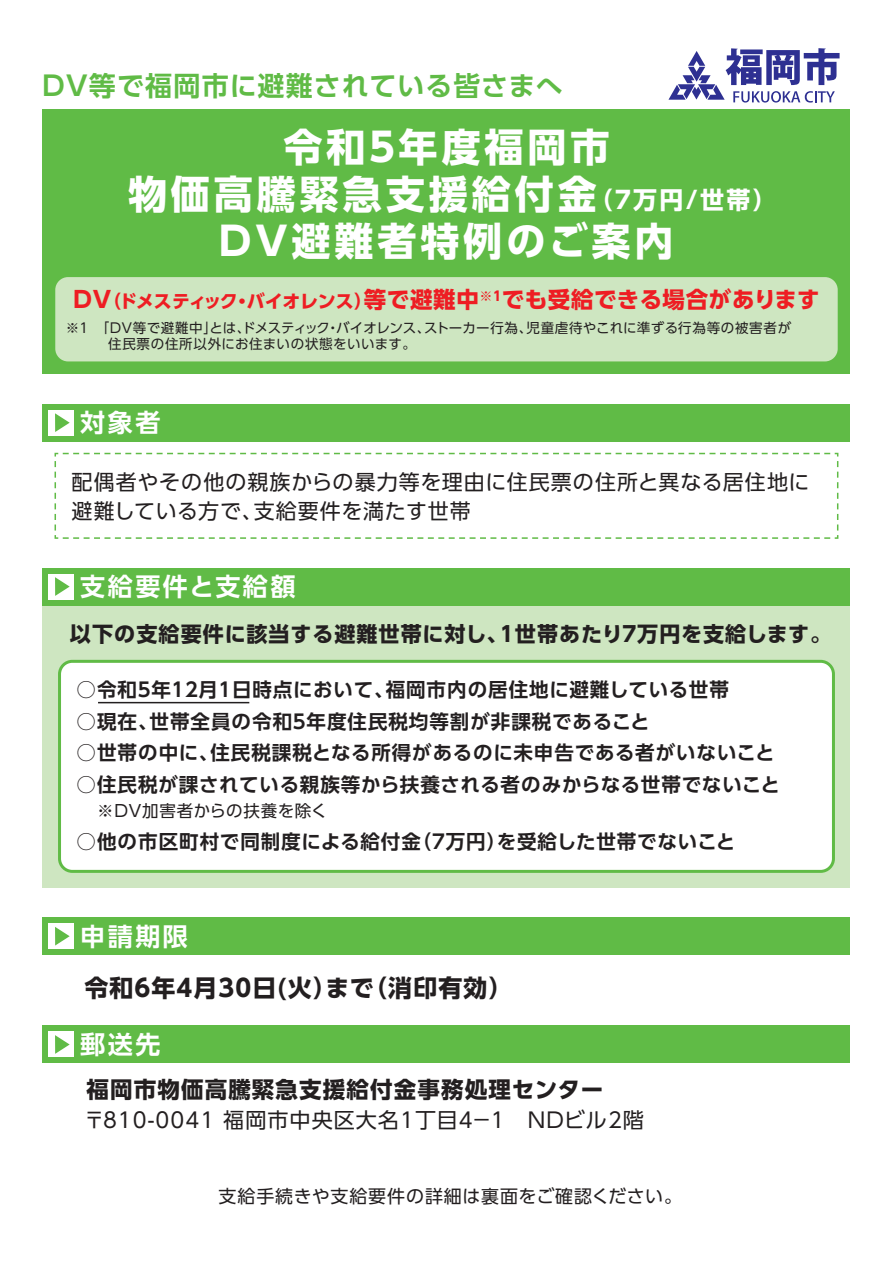
<style>
.page{position:relative;width:893px;height:1263px;background:#fff}
.page>*{position:absolute;margin:0;border:0;box-sizing:border-box;transform-origin:0 0}
.t1{font:700 39px/46.8px "UD Shin Go Pro";letter-spacing:.1em;color:#fff;text-align:center}
.t2{font:700 27px "UD Shin Go Pro De";letter-spacing:.035em;color:#60bb46}
.t3{font:700 25.05px "UD Shin Go Pro De";letter-spacing:.1em;color:#fff}
.t4{font:700 24px "UD Shin Go Pro";letter-spacing:.05em;color:#231f20}
.t5{font:700 22.5px "UD Shin Go Pro";letter-spacing:.025em;color:#ee1d23}
.t6{font:700 22.5px "UD Shin Go Pro";letter-spacing:.05em;color:#231f20}
.t7{font:21px/28.5px "UD Shin Go Pro";letter-spacing:.05em;color:#231f20}
.t8{font:700 21px "UD Shin Go Pro";letter-spacing:.045em;color:#231f20}
.t9{font:700 19.5px "UD Shin Go Pro De";letter-spacing:.045em;color:#231f20}
.t10{font:18px "UD Shin Go Pro";letter-spacing:.05em;color:#231f20}
.t11{font:16.5px "UD Shin Go Pro";letter-spacing:.04em;color:#231f20}
.t12{font:13.5px/16.2px "UD Shin Go Pro";letter-spacing:.025em;color:#231f20}
.s1{font-size:24px}
.s2{font-size:18px}
</style>
<div class="page">
<div style="left:43px;top:605px;width:807px;height:283px;background:#cee6c1"></div>
<div style="left:43px;top:404px;width:807px;height:37px;background:#60bb46"></div>
<div style="left:48px;top:410px;width:26px;height:25px;background:#fff"></div>
<svg style="left:55px;top:413px;width:15px;height:19px"></svg>
<div style="left:43px;top:568px;width:807px;height:37px;background:#60bb46"></div>
<div style="left:48px;top:574px;width:26px;height:25px;background:#fff"></div>
<svg style="left:55px;top:577px;width:15px;height:19px"></svg>
<div style="left:43px;top:917px;width:807px;height:38px;background:#60bb46"></div>
<div style="left:48px;top:923px;width:26px;height:26px;background:#fff"></div>
<svg style="left:55px;top:927px;width:15px;height:18px"></svg>
<div style="left:43px;top:1026px;width:807px;height:37px;background:#60bb46"></div>
<div style="left:48px;top:1032px;width:26px;height:25px;background:#fff"></div>
<svg style="left:55px;top:1035px;width:15px;height:19px"></svg>
<svg style="left:668px;top:48px;width:172px;height:55px"></svg>
<div style="left:43px;top:109px;width:807px;height:265px;background:#60bb46"></div>
<div style="left:55px;top:277px;width:783px;height:84px;background:#cee6c1;border-radius:13px"></div>
<svg style="left:54px;top:452px;width:785px;height:87px"></svg>
<div style="left:60px;top:661px;width:773px;height:210px;background:#fff;border-radius:13px"></div>
<div style="left:58px;top:660px;width:777px;height:213px;border:3px solid #60bb46;border-radius:13px"></div>
<hr style="left:98px;top:702px;width:151px;height:1px;background:#231f20">
<h2 class="t2" style="left:43px;top:64px;width:522px">DV等で福岡市に避難されている皆さまへ</h2>
<h1 class="t1" style="left:128px;top:123px;width:650px">令和５年度福岡市<br>物価高騰緊急支援給付金<span class="s1">（7万円/世帯）<br></span>DV避難者特例のご案内</h1>
<p class="t5" style="left:72px;top:281px;width:749px">ＤＶ<span class="s2">（ドメスティック・バイオレンス）</span>等で避難中<sup>※１</sup>でも受給できる場合があります</p>
<p class="t12" style="left:66px;top:319px;width:727px">※１　「ＤＶ等で避難中」とは、ドメスティック・バイオレンス、ストーカー行為、児童虐待やこれに準ずる行為等の被害者が　　　住民票の住所以外にお住まいの状態をいいます。</p>
<p class="t3" style="left:80px;top:402px;width:82px">対象者</p>
<p class="t7" style="left:72px;top:467px;width:739px">配偶者やその他の親族からの暴力等を理由に住民票の住所と異なる居住地に避難している方で、支給要件を満たす世帯</p>
<p class="t3" style="left:80px;top:566px;width:217px">支給要件と支給額</p>
<p class="t8" style="left:70px;top:617px;width:763px">以下の支給要件に該当する避難世帯に対し、１世帯あたり7万円を支給します。</p>
<p class="t9" style="left:77px;top:674px;width:654px">○令和５年１２月１日時点において、福岡市内の居住地に避難している世帯</p>
<p class="t9" style="left:77px;top:706px;width:575px">○現在、世帯全員の令和５年度住民税均等割が非課税であること</p>
<p class="t9" style="left:77px;top:737px;width:699px">○世帯の中に、住民税課税となる所得があるのに未申告である者がいないこと</p>
<p class="t9" style="left:77px;top:768px;width:705px">○住民税が課されている親族等から扶養される者のみからなる世帯でないこと</p>
<p class="t11" style="left:97px;top:798px;width:232px">※DV加害者からの扶養を除く</p>
<p class="t9" style="left:77px;top:826px;width:660px">○他の市区町村で同制度による給付金（７万円）を受給した世帯でないこと</p>
<p class="t3" style="left:80px;top:916px;width:109px">申請期限</p>
<p class="t4" style="left:85px;top:968px;width:430px">令和６年4月30日(火）まで（消印有効）</p>
<p class="t3" style="left:80px;top:1024px;width:82px">郵送先</p>
<p class="t6" style="left:86px;top:1071px;width:518px">福岡市物価高騰緊急支援給付金事務処理センター</p>
<p class="t7" style="left:84px;top:1105px;width:562px">〒810-0041 福岡市中央区大名1丁目4－1　NDビル2階</p>
<p class="t10" style="left:219px;top:1181px;width:465px">支給手続きや支給要件の詳細は裏面をご確認ください。</p>
</div>
